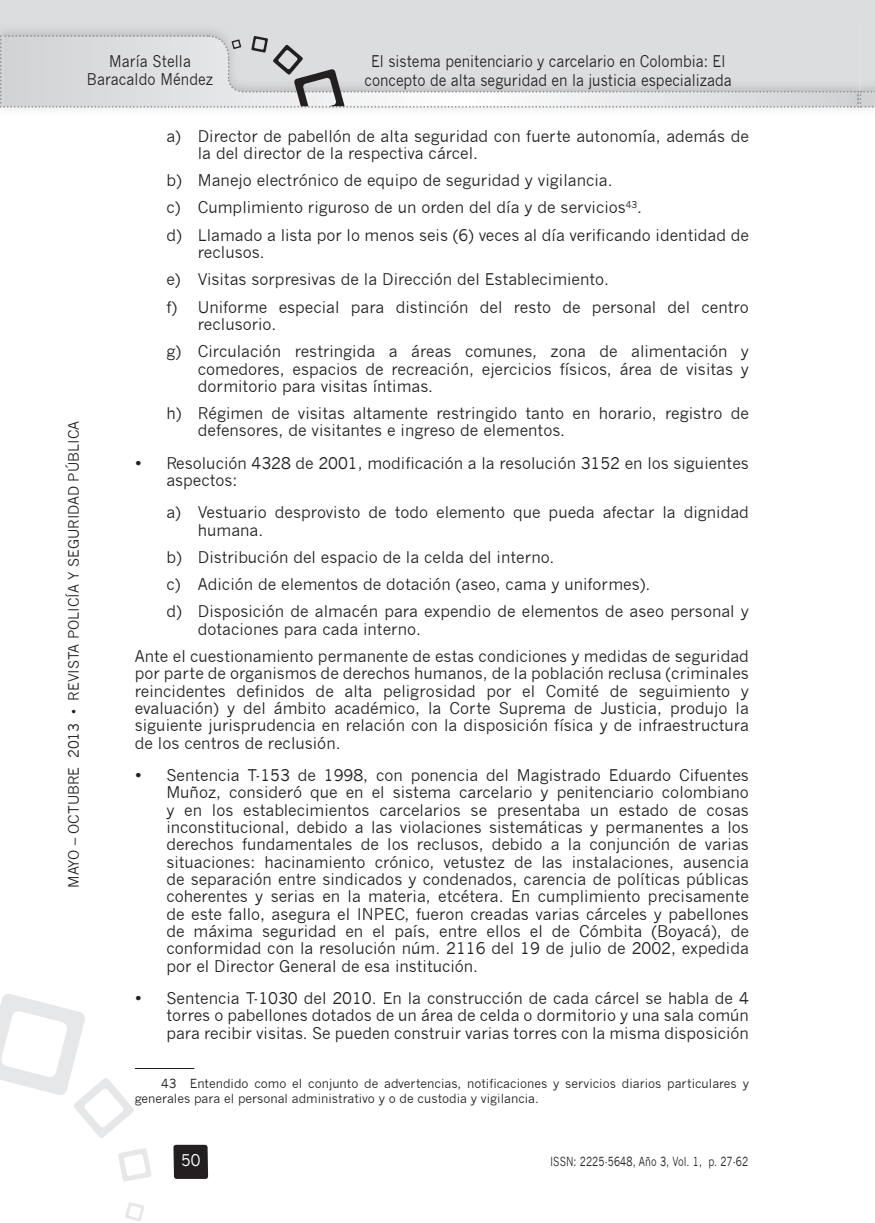
<style>
.page{position:relative;width:875px;height:1223px;background:#fff}
.page>*{position:absolute;margin:0;border:0;box-sizing:border-box;transform-origin:0 0}
.t1{font:15.75px/17.3px "News Gothic";color:#231f20}
.t2{font:15.75px/18px "News Gothic";color:#231f20;text-align:center;scale:.9 1}
.t3{font:15.75px "News Gothic";color:#fff}
.t4{font:14px "News Gothic";color:#231f20}
.t5{font:12.25px/14.7px "News Gothic";color:#231f20}
.t6{font:12.25px "News Gothic";color:#231f20;scale:.8 1}
</style>
<div class="page">
<div style="left:0;top:0;width:859px;height:106px;background:#dcdddf"></div>
<div style="left:859px;top:0;width:16px;height:106px;background:#dcdddf"></div>
<svg style="left:0;top:34px;width:875px;height:76px"></svg>
<svg style="left:118px;top:1148px;width:33px;height:33px"></svg>
<svg style="left:125px;top:1202px;width:19px;height:19px"></svg>
<svg style="left:0;top:994px;width:134px;height:143px"></svg>
<svg style="left:173px;top:1144px;width:35px;height:34px"></svg>
<hr style="left:135px;top:1067px;width:59px;height:1px;background:#231f20">
<p class="t2" style="left:87px;top:52px;width:142px">María Stella<br>Baracaldo Méndez</p>
<p class="t2" style="left:364px;top:53px;width:410px">El sistema penitenciario y carcelario en Colombia: El concepto de alta seguridad en la justicia especializada</p>
<p class="t4" style="left:66px;top:887px;width:468px;rotate:-90deg">MAYO – OCTUBRE 2013 • REVISTA POLICÍA Y SEGURIDAD PÚBLICA</p>
<p class="t1" style="left:198px;top:127px;width:552px;text-indent:-32px">a) Director de pabellón de alta seguridad con fuerte autonomía, además de la del director de la respectiva cárcel.</p>
<p class="t1" style="left:166px;top:167px;width:584px;line-height:27.3px">b) Manejo electrónico de equipo de seguridad y vigilancia.<br>c) Cumplimiento riguroso de un orden del día y de servicios<sup>43</sup>.<br>d) Llamado a lista por lo menos seis (6) veces al día verificando identidad de</p>
<p class="t1" style="left:166px;top:239px;width:584px;line-height:27.3px;text-indent:32px">reclusos.<br>e) Visitas sorpresivas de la Dirección del Establecimiento.<br>f) Uniforme especial para distinción del resto de personal del centro</p>
<p class="t1" style="left:166px;top:310px;width:584px;line-height:27.3px;text-indent:32px">reclusorio.<br>g) Circulación restringida a áreas comunes, zona de alimentación y</p>
<p class="t1" style="left:198px;top:360px;width:552px">comedores, espacios de recreación, ejercicios físicos, área de visitas y dormitorio para visitas íntimas.</p>
<p class="t1" style="left:198px;top:405px;width:553px;text-indent:-32px">h) Régimen de visitas altamente restringido tanto en horario, registro de defensores, de visitantes e ingreso de elementos.</p>
<p class="t1" style="left:166px;top:454px;width:584px;text-indent:-32px">• Resolución 4328 de 2001, modificación a la resolución 3152 en los siguientes aspectos:</p>
<p class="t1" style="left:198px;top:504px;width:552px;text-indent:-32px">a) Vestuario desprovisto de todo elemento que pueda afectar la dignidad humana.</p>
<p class="t1" style="left:166px;top:543px;width:584px;line-height:27.3px">b) Distribución del espacio de la celda del interno.<br>c) Adición de elementos de dotación (aseo, cama y uniformes).<br>d) Disposición de almacén para expendio de elementos de aseo personal y</p>
<p class="t1" style="left:135px;top:615px;width:615px;line-height:27.3px;text-indent:63px">dotaciones para cada interno.<br>Ante el cuestionamiento permanente de estas condiciones y medidas de seguridad</p>
<p class="t1" style="left:135px;top:665px;width:616px;text-align:justify">por parte de organismos de derechos humanos, de la población reclusa (criminales reincidentes definidos de alta peligrosidad por el Comité de seguimiento y evaluación) y del ámbito académico, la Corte Suprema de Justicia, produjo la siguiente jurisprudencia en relación con la disposición física y de infraestructura de los centros de reclusión.</p>
<p class="t1" style="left:166px;top:766px;width:584px;text-align:justify;text-indent:-32px">• Sentencia T-153 de 1998, con ponencia del Magistrado Eduardo Cifuentes Muñoz, consideró que en el sistema carcelario y penitenciario colombiano y en los establecimientos carcelarios se presentaba un estado de cosas inconstitucional, debido a las violaciones sistemáticas y permanentes a los derechos fundamentales de los reclusos, debido a la conjunción de varias situaciones: hacinamiento crónico, vetustez de las instalaciones, ausencia de separación entre sindicados y condenados, carencia de políticas públicas coherentes y serias en la materia, etcétera. En cumplimiento precisamente de este fallo, asegura el INPEC, fueron creadas varias cárceles y pabellones de máxima seguridad en el país, entre ellos el de Cómbita (Boyacá), de conformidad con la resolución núm. 2116 del 19 de julio de 2002, expedida por el Director General de esa institución.</p>
<p class="t1" style="left:166px;top:989px;width:584px;text-align:justify;text-indent:-32px">• Sentencia T-1030 del 2010. En la construcción de cada cárcel se habla de 4 torres o pabellones dotados de un área de celda o dormitorio y una sala común para recibir visitas. Se pueden construir varias torres con la misma disposición</p>
<p class="t5" style="left:135px;top:1076px;width:615px;text-indent:26px">43 Entendido como el conjunto de advertencias, notificaciones y servicios diarios particulares y generales para el personal administrativo y o de custodia y vigilancia.</p>
<p class="t3" style="left:181px;top:1150px;width:22px">50</p>
<p class="t6" style="left:550px;top:1154px;width:249px">ISSN: 2225-5648, Año 3, Vol. 1, p. 27-62</p>
</div>
